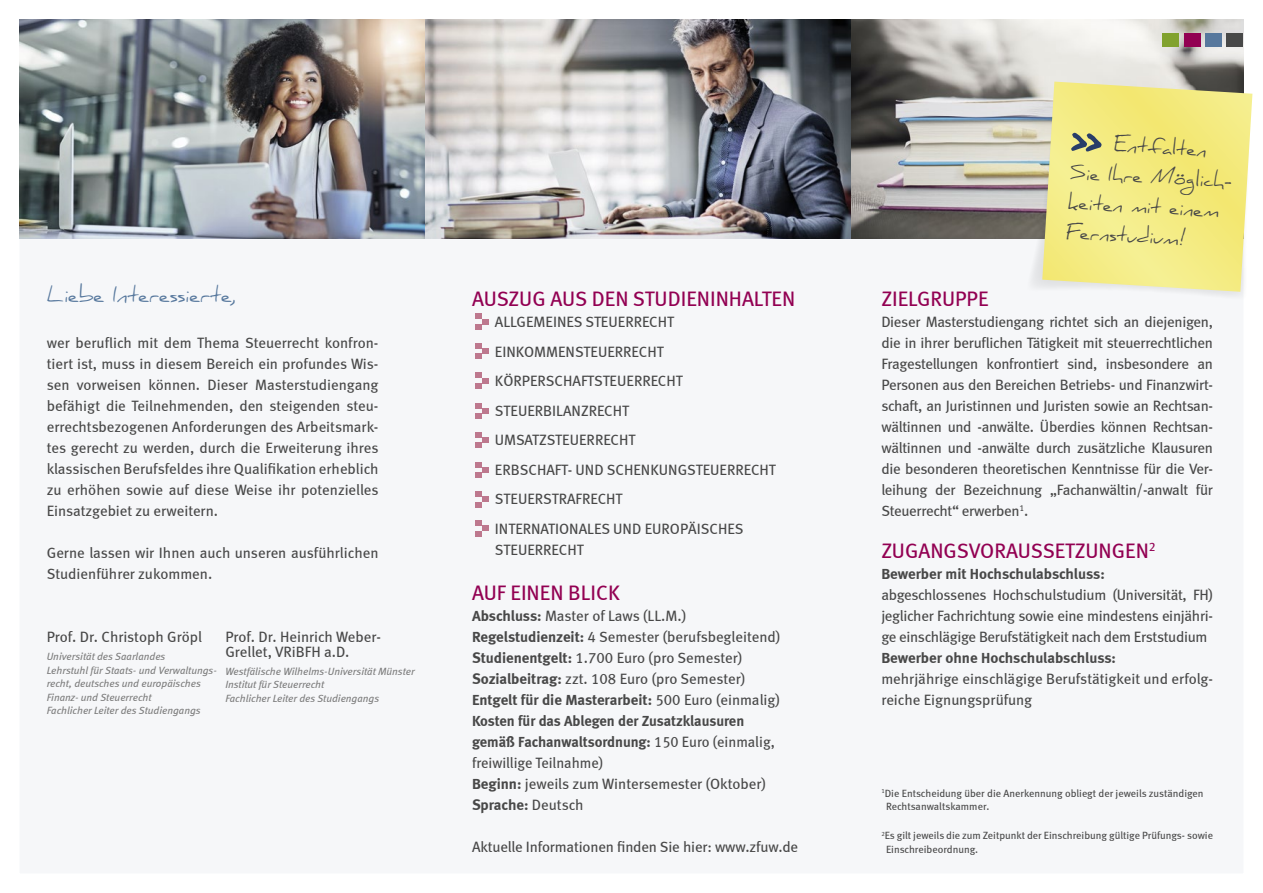
<style>
.page{position:relative;width:1263px;height:893px;background:#f6f7f9}
.page>*{position:absolute;margin:0;border:0;box-sizing:border-box;transform-origin:0 0}
.t1{font:21px "Meta Book LF";color:#920052}
.t2{font:21px "Daniel";letter-spacing:-.01em;color:#57789d}
.t3{font:19.5px/30px "Daniel";color:#484848}
.t4{font:15px/21px "Meta Book LF";color:#484848}
.t5{font:15px/21px "Meta Bold LF";color:#484848}
.t6{font:italic 10.5px/13.5px "Meta Book LF";color:#7c7c7c}
.t7{font:10.5px/13.5px "Meta Book LF";color:#484848}
.s1{font-family:"Meta Bold LF"}
.s2{font-family:"Meta Book LF"}
</style>
<div class="page">
<img style="left:20px;top:20px;width:1223px;height:218px">
<svg style="left:475px;top:314px;width:13px;height:15px"></svg>
<svg style="left:475px;top:343px;width:13px;height:16px"></svg>
<svg style="left:1024px;top:82px;width:217px;height:213px"></svg>
<svg style="left:1042px;top:82px;width:210px;height:210px;background:#efe789"></svg>
<div style="left:1226px;top:33px;width:17px;height:14px;background:#484848"></div>
<div style="left:1205px;top:33px;width:17px;height:14px;background:#57789d"></div>
<div style="left:1184px;top:33px;width:17px;height:14px;background:#920052"></div>
<div style="left:1162px;top:33px;width:17px;height:14px;background:#81a22e"></div>
<svg style="left:475px;top:373px;width:13px;height:10px"></svg>
<div style="left:475px;top:383px;width:7px;height:6px;background:#bd788e"></div>
<svg style="left:475px;top:403px;width:13px;height:10px"></svg>
<div style="left:475px;top:413px;width:7px;height:6px;background:#bd788e"></div>
<svg style="left:475px;top:432px;width:13px;height:16px"></svg>
<svg style="left:475px;top:462px;width:13px;height:16px"></svg>
<svg style="left:475px;top:491px;width:13px;height:16px"></svg>
<div style="left:475px;top:520px;width:7px;height:6px;background:#bd788e"></div>
<svg style="left:475px;top:526px;width:13px;height:10px"></svg>
<h1 class="t2" style="left:47px;top:282px;width:191px">Liebe Interessierte,</h1>
<p class="t4" style="left:47px;top:332px;width:333px;text-align:justify">wer beruflich mit dem Thema Steuerrecht konfron&shy;tiert ist, muss in diesem Bereich ein profundes Wis&shy;sen vorweisen können. Dieser Masterstudiengang befähigt die Teilnehmenden, den steigenden steu&shy;errechtsbezogenen Anforderungen des Arbeitsmark&shy;tes gerecht zu werden, durch die Erweiterung ihres klassischen Berufsfeldes ihre Qualifikation erheblich zu erhöhen sowie auf diese Weise ihr potenzielles Einsatzgebiet zu erweitern.</p>
<p class="t4" style="left:47px;top:542px;width:333px">Gerne lassen wir Ihnen auch unseren ausführlichen<br>Studienführer zukommen.</p>
<p class="t4" style="left:47px;top:626px;width:157px">Prof. Dr. Christoph Gröpl</p>
<p class="t6" style="left:47px;top:650px;width:172px">Universität des Saarlandes<br>Lehrstuhl für Staats- und Verwaltungs&shy;recht, deutsches und europäisches Finanz- und Steuerrecht<br>Fachlicher Leiter des Studiengangs</p>
<p class="t4" style="left:225px;top:629px;width:157px;line-height:15px">Prof. Dr. Heinrich Weber-<br>Grellet, VRiBFH a.D.</p>
<p class="t6" style="left:225px;top:664px;width:191px">Westfälische Wilhelms-Universität Münster<br>Institut für Steuerrecht<br>Fachlicher Leiter des Studiengangs</p>
<h2 class="t3" style="left:1072px;top:127px;width:171px;text-indent:43px;rotate:3deg">Entfalten<br>Sie Ihre Möglich&shy;keiten mit einem<br>Fernstudium!</h2>
<h1 class="t1" style="left:472px;top:286px;width:325px">AUSZUG AUS DEN STUDIENINHALTEN</h1>
<p class="t4" style="left:495px;top:307px;width:282px;line-height:29.5px">ALLGEMEINES STEUERRECHT<br>EINKOMMENSTEUERRECHT<br>KÖRPERSCHAFTSTEUERRECHT<br>STEUERBILANZRECHT<br>UMSATZSTEUERRECHT<br>ERBSCHAFT- UND SCHENKUNGSTEUERRECHT<br>STEUERSTRAFRECHT<br>INTERNATIONALES UND EUROPÄISCHES</p>
<p class="t4" style="left:495px;top:539px;width:90px">STEUERRECHT</p>
<h1 class="t1" style="left:472px;top:580px;width:149px">AUF EINEN BLICK</h1>
<p class="t4" style="left:472px;top:605px;width:310px"><span class="s1">Abschluss:</span> Master of Laws (LL.M.)<br><span class="s1">Regelstudienzeit:</span> 4 Semester (berufsbegleitend)<br><span class="s1">Studienentgelt:</span> 1.700 Euro (pro Semester)<br><span class="s1">Sozialbeitrag:</span> zzt. 108 Euro (pro Semester)</p>
<p class="t5" style="left:472px;top:689px;width:309px">Entgelt für die Masterarbeit: <span class="s2">500 Euro (einmalig)<br></span>Kosten für das Ablegen der Zusatzklausuren gemäß Fachanwaltsordnung: <span class="s2">150 Euro (einmalig,</span></p>
<p class="t4" style="left:472px;top:752px;width:295px">freiwillige Teilnahme)<br><span class="s1">Beginn:</span> jeweils zum Wintersemester (Oktober)</p>
<p class="t5" style="left:472px;top:794px;width:113px">Sprache: <span class="s2">Deutsch</span></p>
<p class="t4" style="left:472px;top:836px;width:328px">Aktuelle Informationen finden Sie hier: www.zfuw.de</p>
<p class="t7" style="left:886px;top:828px;width:328px;text-indent:-5px"><sup>2</sup>Es gilt jeweils die zum Zeitpunkt der Einschreibung gültige Prüfungs- sowie<br>Einschreibeordnung.</p>
<h1 class="t1" style="left:881px;top:286px;width:109px">ZIELGRUPPE</h1>
<p class="t4" style="left:881px;top:311px;width:333px;text-align:justify">Dieser Masterstudiengang richtet sich an diejenigen, die in ihrer beruflichen Tätigkeit mit steuerrechtlichen Fragestellungen konfrontiert sind, insbesondere an Personen aus den Bereichen Betriebs- und Finanzwirt&shy;schaft, an Juristinnen und Juristen sowie an Rechtsan&shy;wältinnen und -anwälte. Überdies können Rechtsan&shy;wältinnen und -anwälte durch zusätzliche Klausuren die besonderen theoretischen Kenntnisse für die Ver&shy;leihung der Bezeichnung „Fachanwältin/-anwalt für Steuerrecht“ erwerben<sup>1</sup>.</p>
<h1 class="t1" style="left:881px;top:538px;width:276px">ZUGANGSVORAUSSETZUNGEN<sup>2</sup></h1>
<p class="t5" style="left:881px;top:563px;width:225px">Bewerber mit Hochschulabschluss:</p>
<p class="t4" style="left:881px;top:584px;width:333px;text-align:justify">abgeschlossenes Hochschulstudium (Universität, FH) jeglicher Fachrichtung sowie eine mindestens einjähri&shy;ge einschlägige Berufstätigkeit nach dem Erststudium</p>
<p class="t5" style="left:881px;top:647px;width:236px">Bewerber ohne Hochschulabschluss:</p>
<p class="t4" style="left:881px;top:668px;width:333px">mehrjährige einschlägige Berufstätigkeit und erfolg&shy;reiche Eignungsprüfung</p>
<p class="t7" style="left:886px;top:786px;width:319px;text-indent:-5px"><sup>1</sup>Die Entscheidung über die Anerkennung obliegt der jeweils zuständigen<br>Rechtsanwaltskammer.</p>
</div>
